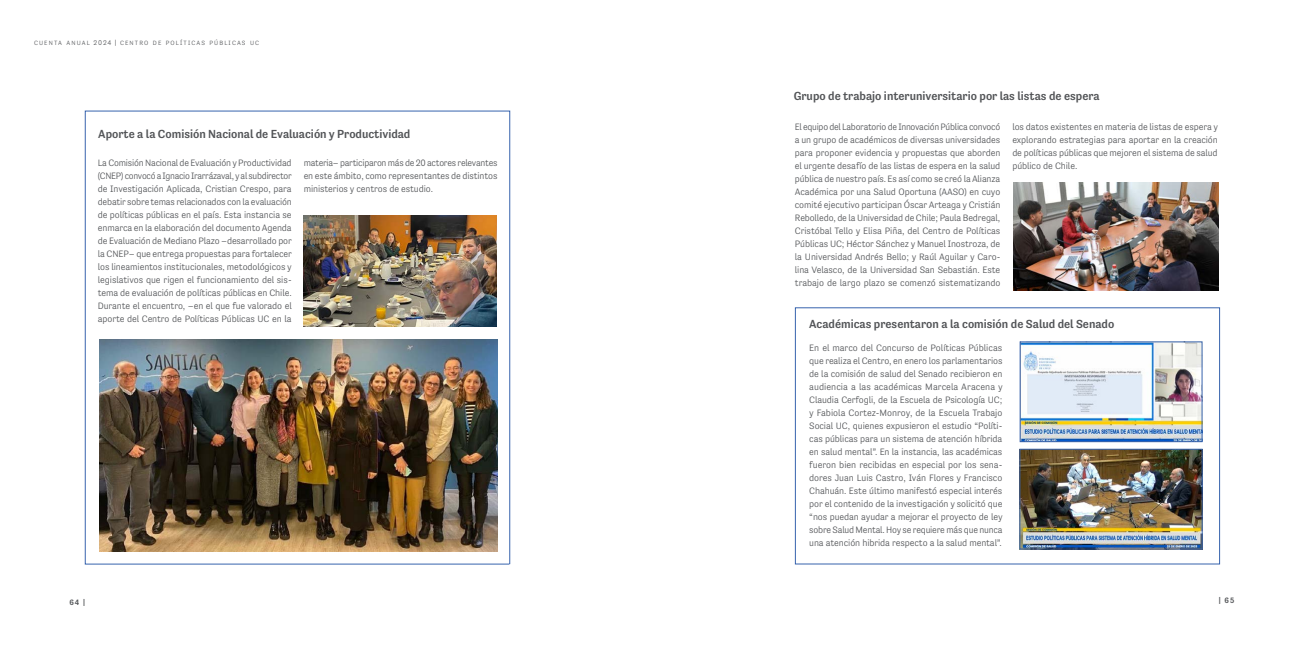
<style>
.page{position:relative;width:1304px;height:652px;background:#fff}
.page>*{position:absolute;margin:0;border:0;box-sizing:border-box;transform-origin:0 0}
.SUBTI_2proyectos{font:500 12px "Tenso";color:#525457}
.t1{font:300 9.5px/13px "Tenso";letter-spacing:-.01em;color:#525457;text-align:justify}
.t2{font:500 8px "Tenso";color:#525457}
.t3{font:300 6.3px "Tenso";letter-spacing:.18em;color:#525457}
.s1{font-size:7px}
</style>
<div class="page">
<svg style="left:84px;top:110px;width:427px;height:455px"></svg>
<img style="left:304px;top:216px;width:193px;height:110px">
<img style="left:99px;top:339px;width:399px;height:213px">
<img style="left:1013px;top:183px;width:206px;height:108px">
<img style="left:794px;top:307px;width:427px;height:258px">
<p class="t3" style="left:34px;top:40px;width:227px">CUENTA ANUAL <span class="s1">2024 |</span> CENTRO DE POLÍTICAS PÚBLICAS UC</p>
<p class="SUBTI_2proyectos" style="left:98px;top:127px;width:314px">Aporte a la Comisión Nacional de Evaluación y Productividad</p>
<p class="t1" style="left:98px;top:157px;width:196px">La Comisión Nacional de Evaluación y Productividad (CNEP) convocó a Ignacio Irarrázaval, y al subdirector de Investigación Aplicada, Cristian Crespo, para debatir sobre temas relacionados con la evaluación de políticas públicas en el país. Esta instancia se enmarca en la elaboración del documento Agenda de Evaluación de Mediano Plazo –desarrollado por la CNEP– que entrega propuestas para fortalecer los lineamientos institucionales, metodológicos y legislativos que rigen el funcionamiento del sis&shy;tema de evaluación de políticas públicas en Chile.<br>Durante el encuentro, –en el que fue valorado el aporte del Centro de Políticas Públicas UC en la</p>
<p class="t1" style="left:304px;top:157px;width:195px">materia– participaron más de 20 actores relevantes en este ámbito, como representantes de distintos ministerios y centros de estudio.</p>
<p class="SUBTI_2proyectos" style="left:794px;top:89px;width:308px">Grupo de trabajo interuniversitario por las listas de espera</p>
<p class="t1" style="left:795px;top:121px;width:207px">El equipo del Laboratorio de Innovación Pública convocó a un grupo de académicos de diversas universidades para proponer evidencia y propuestas que aborden el urgente desafío de las listas de espera en la salud pública de nuestro país. Es así como se creó la Alianza Académica por una Salud Oportuna (AASO) en cuyo comité ejecutivo participan Óscar Arteaga y Cristián Rebolledo, de la Universidad de Chile; Paula Bedregal, Cristóbal Tello y Elisa Piña, del Centro de Políticas Públicas UC; Héctor Sánchez y Manuel Inostroza, de la Universidad Andrés Bello; y Raúl Aguilar y Caro&shy;lina Velasco, de la Universidad San Sebastián. Este trabajo de largo plazo se comenzó sistematizando</p>
<p class="t1" style="left:1012px;top:121px;width:207px">los datos existentes en materia de listas de espera y explorando estrategias para aportar en la creación de políticas públicas que mejoren el sistema de salud público de Chile.</p>
<p class="SUBTI_2proyectos" style="left:809px;top:317px;width:307px">Académicas presentaron a la comisión de Salud del Senado</p>
<p class="t1" style="left:809px;top:341px;width:195px">En el marco del Concurso de Políticas Públicas que realiza el Centro, en enero los parlamentarios de la comisión de salud del Senado recibieron en audiencia a las académicas Marcela Aracena y Claudia Cerfogli, de la Escuela de Psicología UC; y Fabiola Cortez-Monroy, de la Escuela Trabajo Social UC, quienes expusieron el estudio “Políti&shy;cas públicas para un sistema de atención híbrida en salud mental”. En la instancia, las académicas fueron bien recibidas en especial por los sena&shy;dores Juan Luis Castro, Iván Flores y Francisco Chahuán. Este último manifestó especial interés por el contenido de la investigación y solicitó que “nos puedan ayudar a mejorar el proyecto de ley sobre Salud Mental. Hoy se requiere más que nunca una atención hibrida respecto a la salud mental”.</p>
<p class="t2" style="left:69px;top:597px;width:17px">64 |</p>
<p class="t2" style="left:1219px;top:595px;width:17px">| 65</p>
</div>
